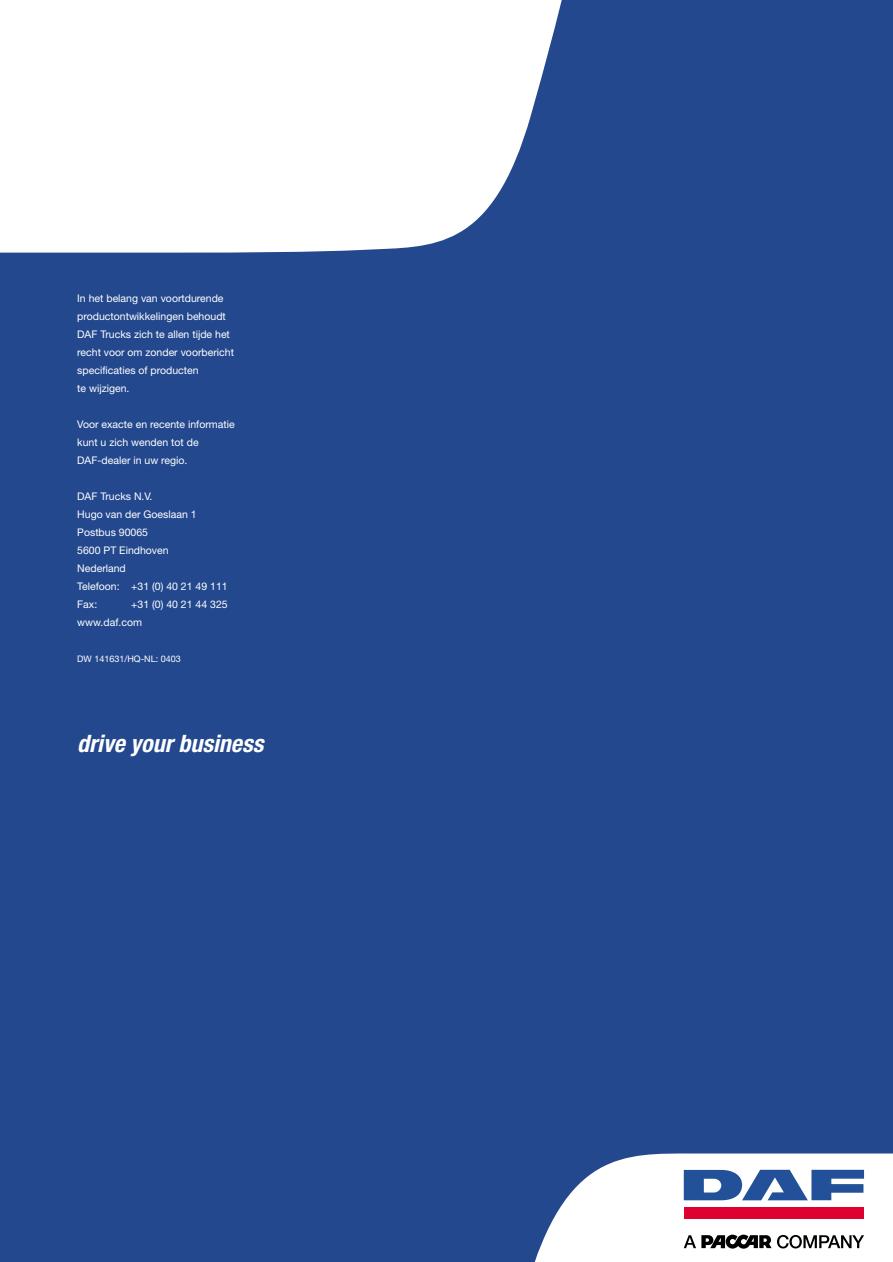
<style>
.page{position:relative;width:893px;height:1262px;background:#fff}
.page>*{position:absolute;margin:0;border:0;box-sizing:border-box;transform-origin:0 0}
.t1{font:italic 700 condensed 24px "Helvetica Neue";color:#fff}
.t2{font:10.5px/18px "Helvetica Neue";color:#fff}
.t3{font:9px "Helvetica Neue";color:#fff}
</style>
<div class="page">
<div style="left:0;top:0;width:892px;height:1261px;background:#23488e"></div>
<svg style="left:483px;top:1150px;width:409px;height:111px"></svg>
<svg style="left:0;top:0;width:566px;height:253px"></svg>
<div style="left:683px;top:1207px;width:180px;height:12px;background:#de0031"></div>
<svg style="left:683px;top:1169px;width:181px;height:31px"></svg>
<svg style="left:683px;top:1234px;width:88px;height:14px"></svg>
<svg style="left:777px;top:1234px;width:87px;height:14px"></svg>
<p class="t2" style="left:77px;top:290px;width:158px">In het belang van voortdurende productontwikkelingen behoudt<br>DAF Trucks zich te allen tijde het recht voor om zonder voorbericht specificaties of producten<br>te wijzigen.</p>
<p class="t2" style="left:77px;top:416px;width:159px">Voor exacte en recente informatie kunt u zich wenden tot de<br>DAF-dealer in uw regio.</p>
<p class="t2" style="left:77px;top:488px;width:152px">DAF Trucks N.V.<br>Hugo van der Goeslaan 1<br>Postbus 90065<br>5600 PT Eindhoven<br>Nederland<br>Telefoon: +31 (0) 40 21 49 111<br>Fax:</p>
<p class="t2" style="left:77px;top:596px;width:152px;text-indent:54px">+31 (0) 40 21 44 325 www.daf.com</p>
<p class="t3" style="left:77px;top:656px;width:105px">DW 141631/HQ-NL: 0403</p>
<h1 class="t1" style="left:77px;top:735px;width:188px">drive your business</h1>
</div>
